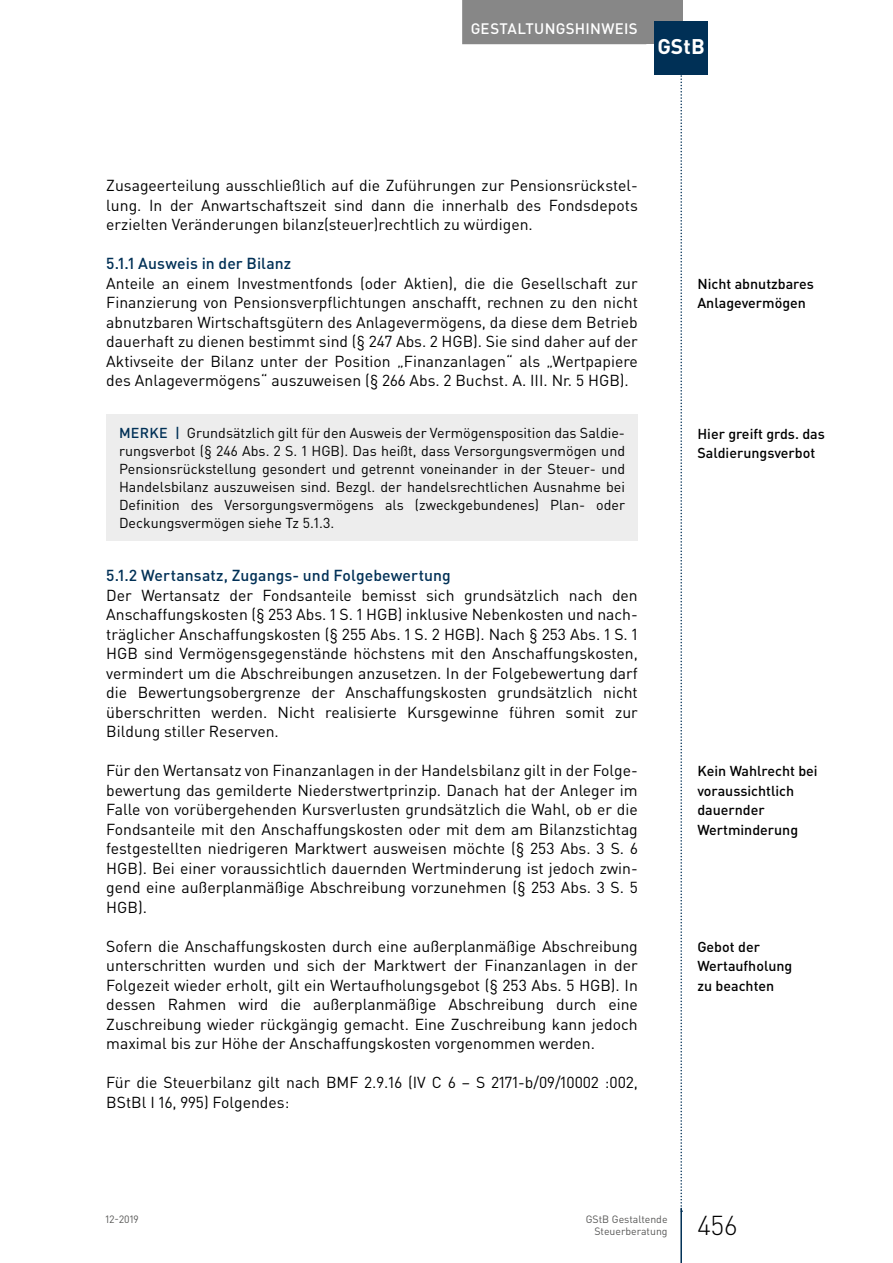
<style>
.page{position:relative;width:893px;height:1263px;background:#fff}
.page>*{position:absolute;margin:0;border:0;box-sizing:border-box;transform-origin:0 0}
.t1{font:300 27px "DIN Pro";color:#000}
.t2{font:700 21px "DIN Pro";color:#fff}
.t3{font:15.75px/19.5px "DIN Pro";color:#000;text-align:justify}
.t4{font:500 15.75px "DIN Pro";letter-spacing:.005em;color:#003056}
.t5{font:500 15px "DIN Pro";letter-spacing:.015em;color:#fff}
.t6{font:14.25px/18px "DIN Pro";color:#000;text-align:justify}
.t7{font:500 14.25px/19.5px "DIN Pro";color:#000}
.t8{font:10.5px/12.8px "DIN Pro";color:#575756;text-align:right}
.s1{font-weight:500;color:#003056}
</style>
<div class="page">
<svg style="left:680px;top:74px;width:2px;height:1134px"></svg>
<div style="left:638px;top:0;width:44px;height:44px;background:#878787"></div>
<hr style="left:680px;top:1208px;width:2px;height:55px;background:#003056">
<div style="left:462px;top:0;width:184px;height:44px;background:#878787"></div>
<div style="left:655px;top:21px;width:53px;height:53px;background:#003056"></div>
<div style="left:106px;top:414px;width:532px;height:127px;background:#ededed"></div>
<p class="t5" style="left:471px;top:18px;width:169px">Gestaltungshinweis</p>
<h2 class="t2" style="left:657px;top:32px;width:49px">GStB</h2>
<p class="t3" style="left:106px;top:175px;width:533px">Zusageerteilung ausschließlich auf die Zuführungen zur Pensionsrückstel&shy;lung. In der Anwartschaftszeit sind dann die innerhalb des Fondsdepots erzielten Veränderungen bilanz(steuer)rechtlich zu würdigen.</p>
<p class="t4" style="left:106px;top:253px;width:187px">5.1.1 Ausweis in der Bilanz</p>
<p class="t3" style="left:106px;top:273px;width:533px">Anteile an einem Investmentfonds (oder Aktien), die die Gesellschaft zur Finanzierung von Pensionsverpflichtungen anschafft, rechnen zu den nicht abnutzbaren Wirtschaftsgütern des Anlagevermögens, da diese dem Betrieb dauerhaft zu dienen bestimmt sind (§ 247 Abs. 2 HGB). Sie sind daher auf der Aktivseite der Bilanz unter der Position „Finanzanlagen“ als „Wertpapiere des Anlagevermögens“ auszuweisen (§ 266 Abs. 2 Buchst. A. III. Nr. 5 HGB).</p>
<p class="t6" style="left:119px;top:423px;width:508px"><span class="s1">MERKE |</span> Grundsätzlich gilt für den Ausweis der Vermögensposition das Saldie&shy;rungsverbot (§ 246 Abs. 2 S. 1 HGB). Das heißt, dass Versorgungsvermögen und Pensionsrückstellung gesondert und getrennt voneinander in der Steuer- und Handelsbilanz auszuweisen sind. Bezgl. der handelsrechtlichen Ausnahme bei Definition des Versorgungsvermögens als (zweckgebundenes) Plan- oder Deckungsvermögen siehe Tz 5.1.3.</p>
<p class="t4" style="left:106px;top:565px;width:346px">5.1.2 Wertansatz, Zugangs- und Folgebewertung</p>
<p class="t3" style="left:106px;top:585px;width:533px">Der Wertansatz der Fondsanteile bemisst sich grundsätzlich nach den Anschaffungskosten (§ 253 Abs. 1 S. 1 HGB) inklusive Nebenkosten und nach&shy;träglicher Anschaffungskosten (§ 255 Abs. 1 S. 2 HGB). Nach § 253 Abs. 1 S. 1<br>HGB sind Vermögensgegenstände höchstens mit den Anschaffungskosten, vermindert um die Abschreibungen anzusetzen. In der Folgebewertung darf die Bewertungsobergrenze der Anschaffungskosten grundsätzlich nicht überschritten werden. Nicht realisierte Kursgewinne führen somit zur Bildung stiller Reserven.</p>
<p class="t3" style="left:106px;top:760px;width:533px">Für den Wertansatz von Finanzanlagen in der Handelsbilanz gilt in der Folge&shy;bewertung das gemilderte Niederstwertprinzip. Danach hat der Anleger im Falle von vorübergehenden Kursverlusten grundsätzlich die Wahl, ob er die Fondsanteile mit den Anschaffungskosten oder mit dem am Bilanzstichtag festgestellten niedrigeren Marktwert ausweisen möchte (§ 253 Abs. 3 S. 6<br>HGB). Bei einer voraussichtlich dauernden Wertminderung ist jedoch zwin&shy;gend eine außerplanmäßige Abschreibung vorzunehmen (§ 253 Abs. 3 S. 5<br>HGB).</p>
<p class="t3" style="left:106px;top:936px;width:533px">Sofern die Anschaffungskosten durch eine außerplanmäßige Abschreibung unterschritten wurden und sich der Marktwert der Finanzanlagen in der Folgezeit wieder erholt, gilt ein Wertaufholungsgebot (§ 253 Abs. 5 HGB). In dessen Rahmen wird die außerplanmäßige Abschreibung durch eine Zuschreibung wieder rückgängig gemacht. Eine Zuschreibung kann jedoch maximal bis zur Höhe der Anschaffungskosten vorgenommen werden.</p>
<p class="t3" style="left:106px;top:1072px;width:533px">Für die Steuerbilanz gilt nach BMF 2.9.16 (IV C 6 – S 2171-b/09/10002 :002,<br>BStBl I 16, 995) Folgendes:</p>
<p class="t7" style="left:697px;top:273px;width:118px">N icht abnutzbares<br>Anlagevermögen</p>
<p class="t7" style="left:697px;top:423px;width:129px">H ier greift grds. das<br>Saldierungsverbot</p>
<p class="t7" style="left:697px;top:761px;width:122px">Kein Wahlrecht bei voraussichtlich dauernder<br>Wertminderung</p>
<p class="t7" style="left:697px;top:936px;width:97px">Gebot der<br>Wertaufholung zu beachten</p>
<p class="t8" style="left:106px;top:1212px;width:35px">12-2019</p>
<p class="t8" style="left:586px;top:1212px;width:83px">GStB Gestaltende<br>Steuerberatung</p>
<h1 class="t1" style="left:697px;top:1207px;width:42px">456</h1>
</div>
